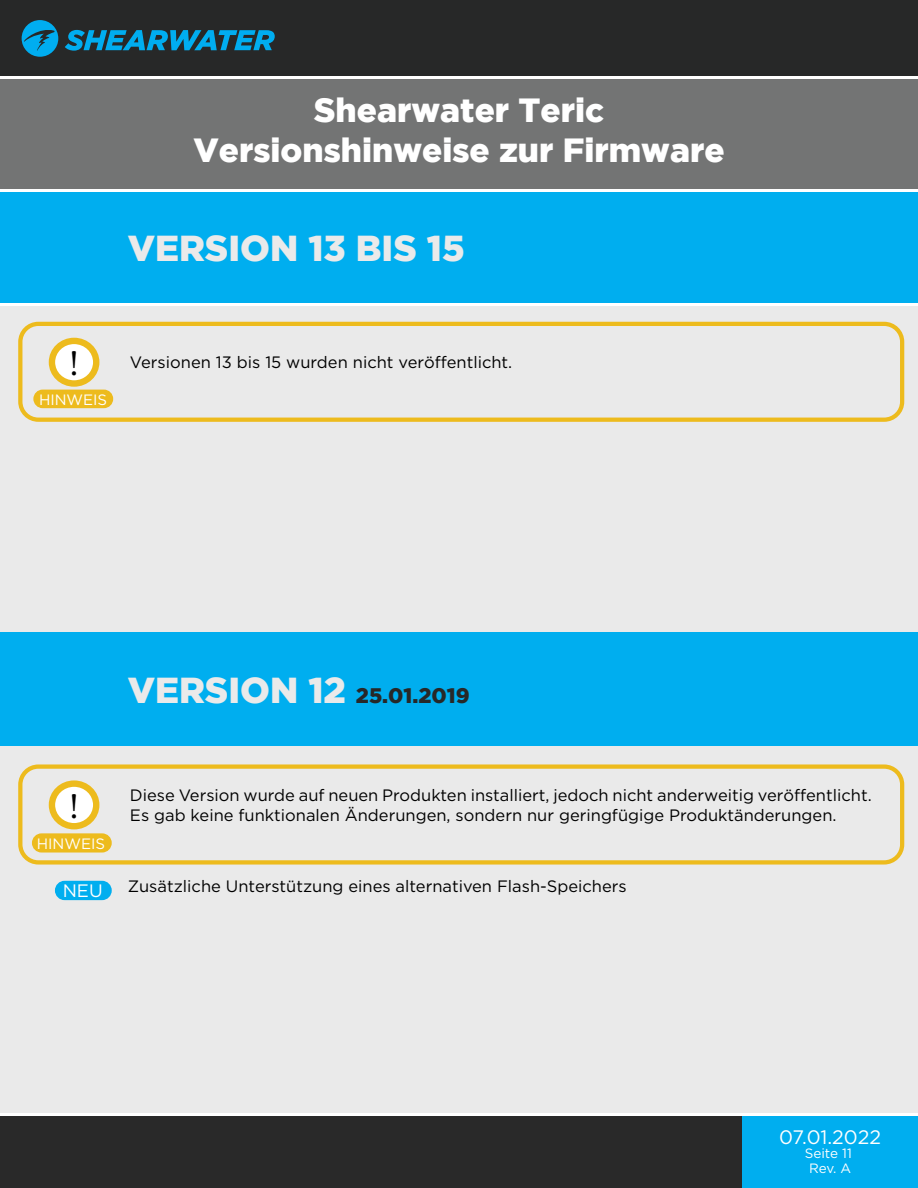
<style>
.page{position:relative;width:918px;height:1188px;background:#fff}
.page>*{position:absolute;margin:0;border:0;box-sizing:border-box;transform-origin:0 0}
.t1{font:900 36px "Gotham";color:#eaeaea}
.t2{font:36px "Minion Pro";color:#000}
.t3{font:900 33.45px/40.2px "Gotham";color:#fff;text-align:center}
.t4{font:900 21px "Gotham";color:#272828}
.t5{font:19.5px "Gotham HTF";letter-spacing:-.005em;color:#fff}
.t6{font:18px "Gotham HTF";color:#fff}
.t7{font:16.5px "Gotham HTF";color:#000}
.t8{font:15px "Gotham HTF";color:#fff}
.t9{font:13.5px "Gotham HTF";color:#fff}
.s1{font-size:36px;color:#eaeaea}
</style>
<div class="page">
<div style="left:0;top:0;width:918px;height:77px;background:#272828"></div>
<div style="left:0;top:1114px;width:918px;height:74px;background:#292929"></div>
<div style="left:0;top:305px;width:918px;height:809px;background:#eaeaea"></div>
<svg style="left:65px;top:30px;width:210px;height:21px"></svg>
<svg style="left:22px;top:20px;width:36px;height:37px"></svg>
<div style="left:0;top:191px;width:918px;height:114px;background:#00aeef"></div>
<div style="left:0;top:77px;width:918px;height:114px;background:#737474"></div>
<div style="left:742px;top:1114px;width:176px;height:74px;background:#00aeef"></div>
<hr style="left:0;top:76px;width:918px;height:3px;background:#fff">
<hr style="left:0;top:189px;width:918px;height:3px;background:#fff">
<hr style="left:0;top:303px;width:918px;height:3px;background:#fff">
<hr style="left:0;top:1113px;width:918px;height:3px;background:#fff">
<div style="left:56px;top:882px;width:55px;height:17px;background:#00aeef;border-radius:9px"></div>
<div style="left:55px;top:881px;width:57px;height:19px;border:2px solid #00aeef;border-radius:9px"></div>
<div style="left:18px;top:322px;width:886px;height:100px;border:4px solid #edbb1d;border-radius:18px"></div>
<svg style="left:52px;top:341px;width:44px;height:43px"></svg>
<div style="left:49px;top:338px;width:50px;height:49px;border:6px solid #edbb1d;border-radius:50%"></div>
<div style="left:18px;top:764px;width:886px;height:101px;border:4px solid #edbb1d;border-radius:18px"></div>
<svg style="left:52px;top:784px;width:44px;height:42px"></svg>
<div style="left:49px;top:780px;width:50px;height:49px;border:6px solid #edbb1d;border-radius:50%"></div>
<div style="left:0;top:632px;width:918px;height:114px;background:#00aeef"></div>
<div style="left:34px;top:390px;width:78px;height:17px;background:#edbb1d;border-radius:9px"></div>
<div style="left:33px;top:390px;width:80px;height:18px;border:2px solid #edbb1d;border-radius:9px"></div>
<div style="left:33px;top:834px;width:78px;height:18px;background:#edbb1d;border-radius:9px"></div>
<div style="left:32px;top:833px;width:80px;height:20px;border:2px solid #edbb1d;border-radius:9px"></div>
<h2 class="t3" style="left:193px;top:89px;width:533px">Shearwater Teric<br>Versionshinweise zur Firmware</h2>
<h1 class="t1" style="left:128px;top:227px;width:338px">VERSION 13 BIS 15</h1>
<h1 class="t2" style="left:69px;top:340px;width:11px">!</h1>
<p class="t8" style="left:39px;top:391px;width:70px">HINWEIS</p>
<p class="t7" style="left:130px;top:353px;width:384px">Versionen 13 bis 15 wurden nicht veröffentlicht.</p>
<p class="t4" style="left:128px;top:684px;width:343px"><span class="s1">VERSION 12</span> 25.01.2019</p>
<h1 class="t2" style="left:69px;top:782px;width:11px">!</h1>
<p class="t8" style="left:37px;top:835px;width:70px">HINWEIS</p>
<p class="t6" style="left:63px;top:881px;width:41px">NEU</p>
<p class="t7" style="left:130px;top:786px;width:743px">Diese Version wurde auf neuen Produkten installiert, jedoch nicht anderweitig veröffentlicht.</p>
<p class="t7" style="left:130px;top:806px;width:708px">Es gab keine funktionalen Änderungen, sondern nur geringfügige Produktänderungen.</p>
<p class="t7" style="left:128px;top:877px;width:501px">Zusätzliche Unterstützung eines alternativen Flash-Speichers</p>
<p class="t5" style="left:779px;top:1126px;width:103px">07.01.2022</p>
<p class="t9" style="left:809px;top:1160px;width:44px">Rev. A</p>
<p class="t9" style="left:805px;top:1146px;width:49px">Seite 11</p>
</div>
